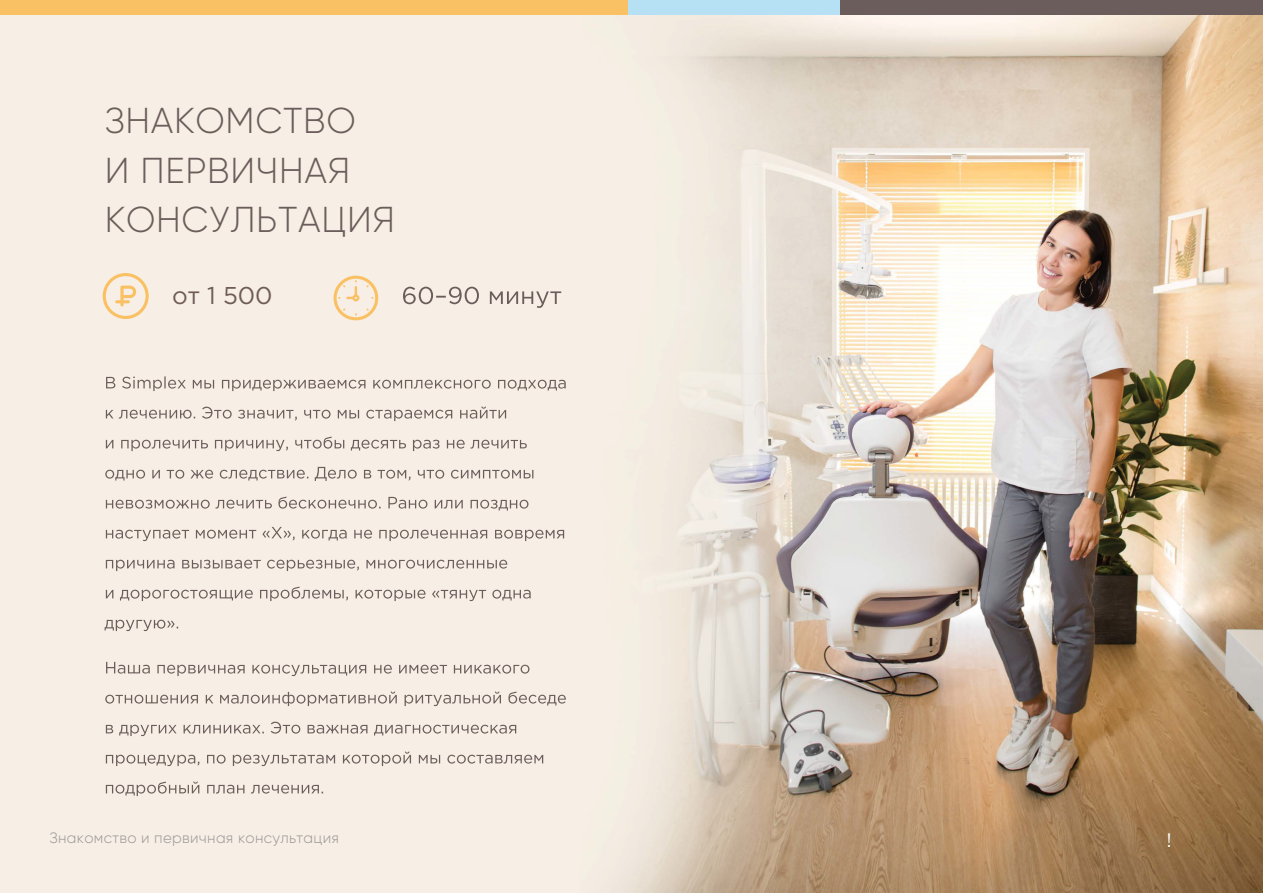
<style>
.page{position:relative;width:1263px;height:893px;background:#fff}
.page>*{position:absolute;margin:0;border:0;box-sizing:border-box;transform-origin:0 0}
.t1{font:300 36px/49.5px "Gilroy";letter-spacing:.02em;color:#6a5d5b}
.t2{font:24.3px "Gotham Pro";color:#6f5c5a}
.t3{font:19.5px "Gotham Pro";color:#fff}
.t4{font:300 15px "Gilroy";letter-spacing:.02em;color:#999696}
</style>
<div class="page">
<img style="left:0;top:14px;width:1263px;height:879px">
<svg style="left:103px;top:273px;width:46px;height:46px;background:#f7e1c0"></svg>
<svg style="left:403px;top:287px;width:158px;height:21px;background:#dbd1c9"></svg>
<svg style="left:333px;top:276px;width:45px;height:44px;background:#f7e2c4"></svg>
<svg style="left:106px;top:376px;width:460px;height:15px;background:#dcd2ca"></svg>
<svg style="left:106px;top:406px;width:400px;height:15px;background:#ded5cd"></svg>
<svg style="left:106px;top:437px;width:421px;height:14px;background:#dcd2cb"></svg>
<svg style="left:105px;top:467px;width:428px;height:14px;background:#ddd3cb"></svg>
<svg style="left:106px;top:497px;width:422px;height:14px;background:#dbd1ca"></svg>
<svg style="left:106px;top:527px;width:458px;height:14px;background:#dbd2ca"></svg>
<svg style="left:106px;top:560px;width:401px;height:11px;background:#d3c9c2"></svg>
<svg style="left:106px;top:587px;width:425px;height:14px;background:#dbd1ca"></svg>
<svg style="left:105px;top:620px;width:73px;height:11px"></svg>
<svg style="left:106px;top:662px;width:423px;height:14px;background:#dbd1c9"></svg>
<svg style="left:105px;top:691px;width:461px;height:15px;background:#dcd2ca"></svg>
<svg style="left:106px;top:722px;width:410px;height:14px;background:#dbd1c9"></svg>
<svg style="left:106px;top:751px;width:437px;height:15px;background:#dcd3cb"></svg>
<svg style="left:106px;top:781px;width:217px;height:15px;background:#dcd2ca"></svg>
<div style="left:0;top:0;width:628px;height:14px;background:#f9c164"></div>
<div style="left:628px;top:0;width:212px;height:14px;background:#b6e0f3"></div>
<div style="left:840px;top:0;width:423px;height:14px;background:#6a5d5b"></div>
<p class="t1" style="left:105px;top:95px;width:292px">ЗНАКОМСТВО<br>И ПЕРВИЧНАЯ<br>КОНСУЛЬТАЦИЯ</p>
<p class="t2" style="left:172px;top:282px;width:102px">от 1 500</p>
<p class="t4" style="left:49px;top:828px;width:291px">Знакомство и первичная консультация</p>
<p class="t3" style="left:1166px;top:829px;width:7px">!</p>
</div>
